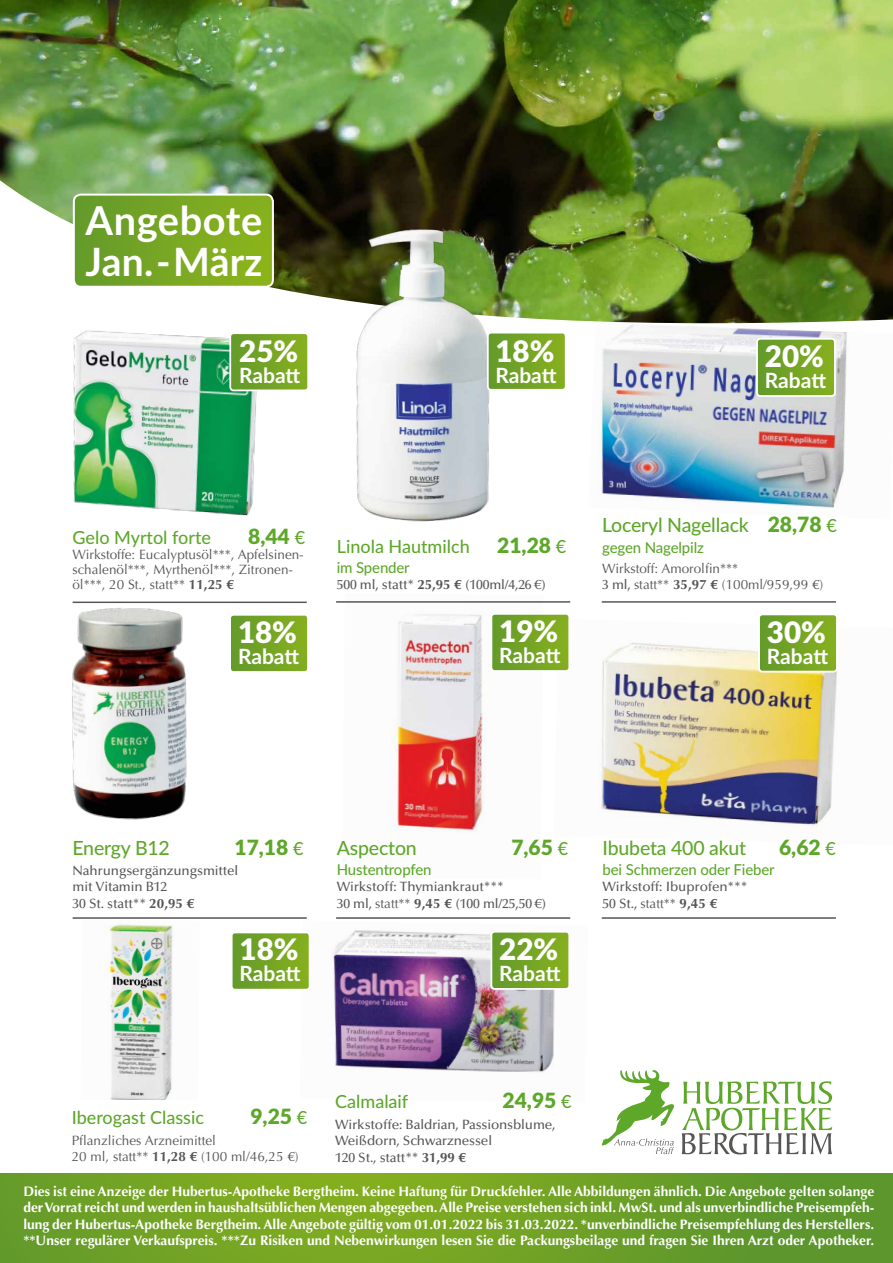
<style>
.page{position:relative;width:893px;height:1263px;background:#fff}
.page>*{position:absolute;margin:0;border:0;box-sizing:border-box;transform-origin:0 0}
.t1{font:700 39.75px "Lato";letter-spacing:.015em;color:#fff}
.t2{font:700 39px "Lato";letter-spacing:.005em;color:#fff}
.t3{font:900 29.55px "Lato";color:#fff}
.t4{font:700 21px "Lato";letter-spacing:-.005em;color:#fff}
.t5{font:900 21px "Lato";color:#5da729}
.t6{font:500 19.5px "Lato";letter-spacing:-.01em;color:#5da729}
.t7{font:500 18px "Lato";color:#5da729}
.t8{font:500 15px "Lato";letter-spacing:-.01em;color:#5da729}
.t9{font:700 13.8px/16.5px "Optima LT Std";color:#fff;text-align:justify}
.t10{font:500 13.5px/16.5px "Optima LT Std";letter-spacing:-.01em;color:#565655}
.t11{font:13.5px/15px "Optima LT Std";color:#565655}
.s1{font-weight:500;font-size:18px}
.s2{font-weight:700}
.s3{font-weight:900;font-size:21px}
.s4{font-size:18px}
.s5{font-weight:500}
.s6{font-weight:400}
</style>
<div class="page">
<img style="left:0;top:0;width:893px;height:322px">
<img style="left:392px;top:614px;width:94px;height:218px">
<img style="left:598px;top:322px;width:249px;height:186px">
<img style="left:73px;top:330px;width:184px;height:186px">
<img style="left:599px;top:642px;width:238px;height:189px">
<img style="left:104px;top:924px;width:69px;height:176px">
<img style="left:328px;top:215px;width:175px;height:307px">
<img style="left:332px;top:930px;width:223px;height:143px">
<img style="left:74px;top:195px;width:199px;height:92px">
<div style="left:73px;top:194px;width:201px;height:94px;border:2px solid #fff;border-radius:7px"></div>
<hr style="left:73px;top:917px;width:234px;height:2px;background:#565655">
<hr style="left:336px;top:917px;width:234px;height:2px;background:#565655">
<hr style="left:602px;top:917px;width:234px;height:2px;background:#565655">
<img style="left:232px;top:617px;width:74px;height:53px">
<div style="left:229px;top:614px;width:80px;height:59px;border:2px solid #fff;border-radius:3px"></div>
<img style="left:759px;top:616px;width:78px;height:56px">
<div style="left:758px;top:613px;width:80px;height:59px;border:2px solid #fff;border-radius:3px"></div>
<img style="left:493px;top:616px;width:74px;height:53px">
<div style="left:490px;top:613px;width:80px;height:59px;border:2px solid #fff;border-radius:3px"></div>
<hr style="left:73px;top:601px;width:234px;height:2px;background:#565655">
<hr style="left:336px;top:601px;width:234px;height:2px;background:#565655">
<hr style="left:602px;top:601px;width:234px;height:2px;background:#565655">
<img style="left:232px;top:335px;width:74px;height:53px">
<div style="left:229px;top:332px;width:80px;height:59px;border:2px solid #fff;border-radius:3px"></div>
<img style="left:759px;top:341px;width:74px;height:53px">
<div style="left:756px;top:338px;width:80px;height:59px;border:2px solid #fff;border-radius:3px"></div>
<img style="left:72px;top:601px;width:154px;height:219px">
<img style="left:234px;top:934px;width:73px;height:53px">
<div style="left:231px;top:931px;width:79px;height:59px;border:2px solid #fff;border-radius:3px"></div>
<img style="left:490px;top:335px;width:74px;height:53px">
<div style="left:487px;top:332px;width:80px;height:59px;border:2px solid #fff;border-radius:3px"></div>
<img style="left:493px;top:934px;width:74px;height:53px">
<div style="left:490px;top:931px;width:80px;height:59px;border:2px solid #fff;border-radius:3px"></div>
<svg style="left:682px;top:1081px;width:150px;height:73px"></svg>
<svg style="left:602px;top:1070px;width:72px;height:84px"></svg>
<img style="left:0;top:1174px;width:893px;height:89px">
<h1 class="t1" style="left:86px;top:192px;width:178px">Angebote</h1>
<h2 class="t2" style="left:86px;top:233px;width:178px">Jan. - März</h2>
<h3 class="t3" style="left:239px;top:329px;width:61px">25%</h3>
<h3 class="t4" style="left:239px;top:360px;width:63px">Rabatt</h3>
<h3 class="t3" style="left:495px;top:329px;width:61px">18%</h3>
<h3 class="t4" style="left:495px;top:360px;width:63px">Rabatt</h3>
<h3 class="t3" style="left:765px;top:334px;width:61px">20%</h3>
<h3 class="t4" style="left:765px;top:365px;width:63px">Rabatt</h3>
<h3 class="t7" style="left:72px;top:524px;width:140px">Gelo Myrtol forte</h3>
<h3 class="t5" style="left:248px;top:520px;width:58px">8,44 <span class="s1">€</span></h3>
<p class="t11" style="left:72px;top:547px;width:233px">Wirkstoffe: Eucalyptusöl***, Apfelsinen&shy;schalenöl***, Myrthenöl***, Zitronen&shy;öl***, 20 St., statt** <span class="s2">11,25 €</span></p>
<h3 class="t3" style="left:238px;top:610px;width:61px">18%</h3>
<h3 class="t4" style="left:238px;top:641px;width:63px">Rabatt</h3>
<h3 class="t7" style="left:337px;top:534px;width:135px">Linola Hautmilch</h3>
<h3 class="t5" style="left:497px;top:530px;width:71px">21,28 <span class="s1">€</span></h3>
<p class="t8" style="left:337px;top:556px;width:75px">im Spender</p>
<p class="t10" style="left:337px;top:576px;width:211px">500 ml, statt* <span class="s2">25,95 €</span> (100ml/4,26 €)</p>
<h3 class="t3" style="left:499px;top:609px;width:61px">19%</h3>
<h3 class="t4" style="left:499px;top:640px;width:63px">Rabatt</h3>
<h3 class="t6" style="left:602px;top:511px;width:236px">Loceryl Nagellack <span class="s3">28,78</span> <span class="s4">€</span></h3>
<p class="t8" style="left:602px;top:537px;width:103px">gegen Nagelpilz</p>
<p class="t11" style="left:602px;top:560px;width:223px;line-height:16.2px">Wirkstoff: Amorolfin***<br><span class="s5">3 ml,</span> statt** <span class="s2">35,97 €</span> (100ml/959,99 €)</p>
<h3 class="t3" style="left:767px;top:610px;width:61px">30%</h3>
<h3 class="t4" style="left:767px;top:641px;width:63px">Rabatt</h3>
<h3 class="t6" style="left:73px;top:834px;width:99px">Energy B12</h3>
<h3 class="t5" style="left:235px;top:832px;width:71px">17,18 <span class="s1">€</span></h3>
<p class="t10" style="left:73px;top:862px;width:167px">Nahrungsergänzungsmittel mit Vitamin B12<br>30 St. statt** <span class="s2">20,95 €</span></p>
<h3 class="t3" style="left:240px;top:927px;width:61px">18%</h3>
<h3 class="t4" style="left:240px;top:958px;width:63px">Rabatt</h3>
<h3 class="t6" style="left:337px;top:834px;width:82px">Aspecton</h3>
<h3 class="t5" style="left:511px;top:832px;width:58px">7,65 <span class="s1">€</span></h3>
<p class="t8" style="left:337px;top:858px;width:96px">Hustentropfen</p>
<p class="t10" style="left:337px;top:879px;width:211px">Wirkstoff: Thymiankraut***<br>30 ml, <span class="s6">statt**</span> <span class="s2">9,45 €</span> (100 ml/25,50 €)</p>
<h3 class="t3" style="left:499px;top:927px;width:61px">22%</h3>
<h3 class="t4" style="left:499px;top:958px;width:63px">Rabatt</h3>
<h3 class="t6" style="left:603px;top:834px;width:145px">Ibubeta 400 akut</h3>
<h3 class="t5" style="left:779px;top:832px;width:58px">6,62 <span class="s1">€</span></h3>
<p class="t8" style="left:603px;top:858px;width:174px">bei Schmerzen oder Fieber</p>
<p class="t10" style="left:603px;top:879px;width:146px">Wirkstoff: Ibuprofen***<br>50 St., <span class="s6">statt**</span> <span class="s2">9,45 €</span></p>
<h3 class="t7" style="left:72px;top:1104px;width:134px">Iberogast Classic</h3>
<h3 class="t5" style="left:250px;top:1100px;width:58px">9,25 <span class="s1">€</span></h3>
<p class="t11" style="left:72px;top:1132px;width:228px;line-height:16.2px">Pflanzliches Arzneimittel<br>20 ml, statt** <span class="s2">11,28 €</span> (100 ml/46,25 €)</p>
<h3 class="t7" style="left:335px;top:1089px;width:75px">Calmalaif</h3>
<h3 class="t5" style="left:503px;top:1085px;width:71px">24,95 <span class="s1">€</span></h3>
<p class="t10" style="left:335px;top:1117px;width:222px">Wirkstoffe: Baldrian, Passionsblume,<br>Weißdorn, Schwarznessel<br>120 St., statt** <span class="s2">31,99 €</span></p>
<p class="t9" style="left:23px;top:1183px;width:852px">Dies ist eine Anzeige der Hubertus-Apotheke Bergtheim. Keine Haftung für Druckfehler. Alle Abbildungen ähnlich. Die Angebote gelten solange der Vorrat reicht und werden in haushaltsüblichen Mengen abgegeben. Alle Preise verstehen sich inkl. MwSt. und als unverbindliche Preisempfeh&shy;lung der Hubertus-Apotheke Bergtheim. Alle Angebote gültig vom 01.01.2022 bis 31.03.2022. *unverbindliche Preisempfehlung des Herstellers. **Unser regulärer Verkaufspreis. ***Zu Risiken und Nebenwirkungen lesen Sie die Packungsbeilage und fragen Sie Ihren Arzt oder Apotheker.</p>
</div>
